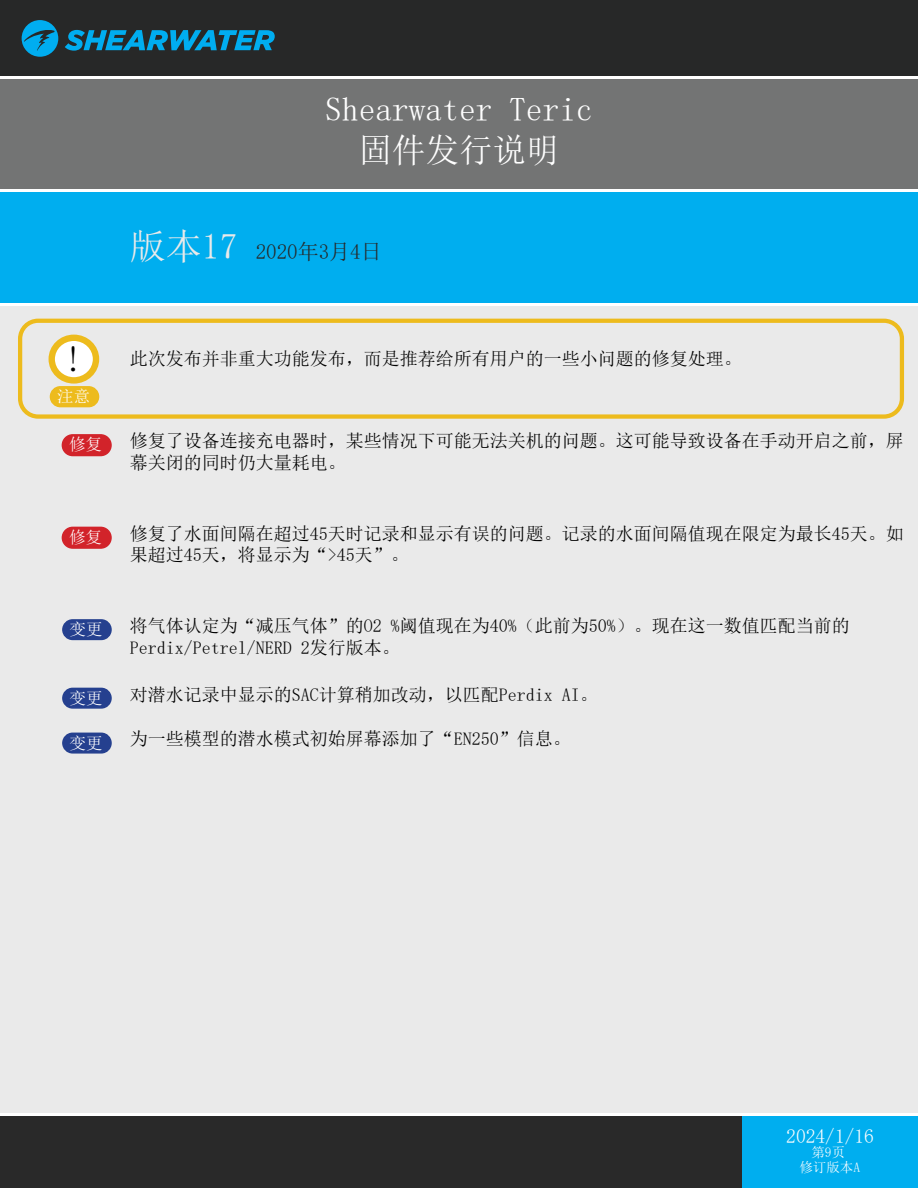
<style>
.page{position:relative;width:918px;height:1188px;background:#fff}
.page>*{position:absolute;margin:0;border:0;box-sizing:border-box;transform-origin:0 0}
.t1{font:36px "Sim Sun";color:#000}
.t2{font:33.45px/40.2px "N Sim Sun";color:#fff;text-align:center}
.t3{font:21px "Sim Sun";color:#272828}
.t4{font:19.5px "Sim Sun";color:#fff}
.t5{font:18px/21.6px "Sim Sun";color:#000}
.t6{font:16.5px "Sim Sun";color:#fff}
.t7{font:13.5px "Sim Sun";color:#fff}
.s1{font-size:36px;color:#eaeaea}
</style>
<div class="page">
<div style="left:0;top:0;width:918px;height:77px;background:#272828"></div>
<div style="left:0;top:1114px;width:918px;height:74px;background:#292929"></div>
<div style="left:0;top:305px;width:918px;height:809px;background:#eaeaea"></div>
<svg style="left:65px;top:30px;width:210px;height:21px"></svg>
<svg style="left:22px;top:20px;width:36px;height:37px"></svg>
<div style="left:0;top:191px;width:918px;height:114px;background:#00aeef"></div>
<div style="left:0;top:77px;width:918px;height:114px;background:#737474"></div>
<div style="left:742px;top:1114px;width:176px;height:74px;background:#00aeef"></div>
<hr style="left:0;top:76px;width:918px;height:3px;background:#fff">
<hr style="left:0;top:189px;width:918px;height:3px;background:#fff">
<hr style="left:0;top:303px;width:918px;height:3px;background:#fff">
<hr style="left:0;top:1113px;width:918px;height:3px;background:#fff">
<div style="left:18px;top:319px;width:886px;height:100px;border:4px solid #edbb1d;border-radius:18px"></div>
<svg style="left:52px;top:338px;width:44px;height:42px"></svg>
<div style="left:49px;top:335px;width:50px;height:49px;border:6px solid #edbb1d;border-radius:50%"></div>
<div style="left:50px;top:387px;width:49px;height:20px;background:#edbb1d;border-radius:10px"></div>
<div style="left:50px;top:386px;width:49px;height:21px;border:2px solid #edbb1d;border-radius:10px"></div>
<div style="left:63px;top:620px;width:48px;height:19px;background:#25408f;border-radius:10px"></div>
<div style="left:62px;top:619px;width:50px;height:21px;border:2px solid #25408f;border-radius:10px"></div>
<div style="left:63px;top:688px;width:48px;height:20px;background:#25408f;border-radius:10px"></div>
<div style="left:62px;top:688px;width:50px;height:21px;border:2px solid #25408f;border-radius:10px"></div>
<div style="left:63px;top:733px;width:48px;height:20px;background:#25408f;border-radius:10px"></div>
<div style="left:62px;top:733px;width:50px;height:21px;border:2px solid #25408f;border-radius:10px"></div>
<div style="left:62px;top:435px;width:49px;height:21px;background:#d2232a;border-radius:10px"></div>
<div style="left:62px;top:434px;width:50px;height:22px;border:2px solid #d2232a;border-radius:10px"></div>
<div style="left:62px;top:527px;width:49px;height:21px;background:#d2232a;border-radius:10px"></div>
<div style="left:62px;top:527px;width:50px;height:22px;border:2px solid #d2232a;border-radius:10px"></div>
<h2 class="t2" style="left:325px;top:89px;width:269px">Shearwater Teric固件发行说明</h2>
<p class="t3" style="left:130px;top:241px;width:253px"><span class="s1">版本17</span> 2020年3月4日</p>
<h1 class="t1" style="left:64px;top:341px;width:19px">!</h1>
<p class="t5" style="left:130px;top:348px;width:613px">此次发布并非重大功能发布，而是推荐给所有用户的一些小问题的修复处理。</p>
<p class="t6" style="left:57px;top:388px;width:34px">注意</p>
<p class="t6" style="left:69px;top:436px;width:34px">修复</p>
<p class="t6" style="left:69px;top:529px;width:34px">修复</p>
<p class="t6" style="left:70px;top:621px;width:34px">变更</p>
<p class="t6" style="left:70px;top:690px;width:34px">变更</p>
<p class="t6" style="left:70px;top:735px;width:34px">变更</p>
<p class="t5" style="left:130px;top:430px;width:775px">修复了设备连接充电器时，某些情况下可能无法关机的问题。这可能导致设备在手动开启之前，屏幕关闭的同时仍大量耗电。</p>
<p class="t5" style="left:130px;top:522px;width:775px">修复了水面间隔在超过45天时记录和显示有误的问题。记录的水面间隔值现在限定为最长45天。如果超过45天，将显示为“&gt;45天”。</p>
<p class="t5" style="left:130px;top:615px;width:721px">将气体认定为“减压气体”的O2 %阈值现在为40%（此前为50%）。现在这一数值匹配当前的<br>Perdix/Petrel/NERD 2发行版本。</p>
<p class="t5" style="left:130px;top:683px;width:469px">对潜水记录中显示的SAC计算稍加改动，以匹配Perdix AI。</p>
<p class="t5" style="left:130px;top:728px;width:442px">为一些模型的潜水模式初始屏幕添加了“EN250”信息。</p>
<p class="t4" style="left:786px;top:1126px;width:89px">2024/1/16</p>
<p class="t7" style="left:799px;top:1160px;width:62px">修订版本A</p>
<p class="t7" style="left:811px;top:1146px;width:35px">第9页</p>
</div>
